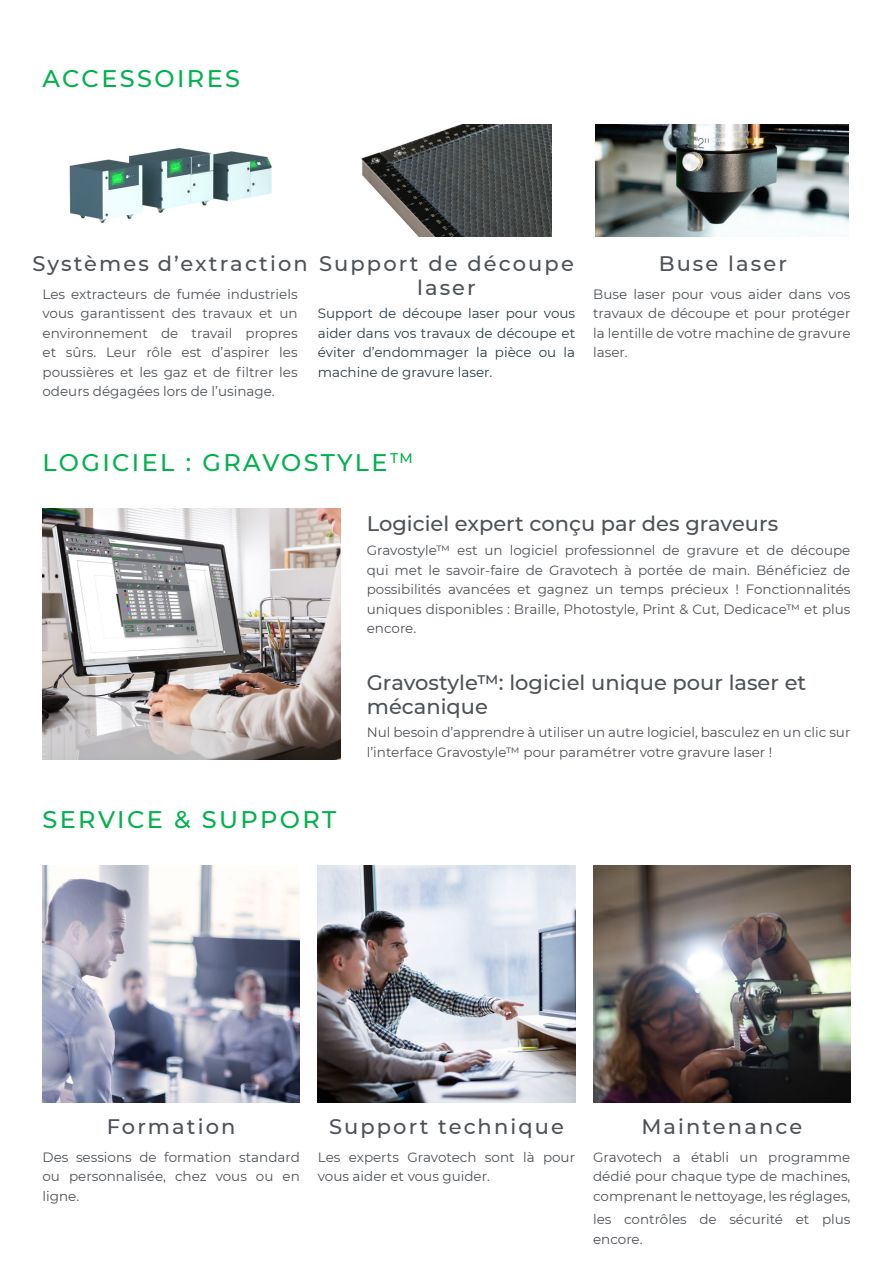
<style>
.page{position:relative;width:893px;height:1263px;background:#fff}
.page>*{position:absolute;margin:0;border:0;box-sizing:border-box;transform-origin:0 0}
.t1{font:500 24px "Montserrat";letter-spacing:.1em;color:#00b14c}
.t2{font:500 21px "Montserrat";letter-spacing:.085em;color:#4d5257}
.t3{font:500 21px/24px "Montserrat";color:#4d5257}
.t4{font:13.5px/19.5px "Montserrat";color:#4d5257;text-align:justify}
.t5{font:13.5px/19.5px "Montserrat";color:#2b3b46;text-align:justify}
</style>
<div class="page">
<img style="left:43px;top:866px;width:257px;height:236px">
<img style="left:318px;top:866px;width:257px;height:236px">
<img style="left:593px;top:866px;width:257px;height:236px">
<img style="left:43px;top:509px;width:297px;height:250px">
<img style="left:69px;top:147px;width:203px;height:76px">
<img style="left:361px;top:125px;width:190px;height:111px">
<img style="left:595px;top:125px;width:253px;height:111px">
<h1 class="t1" style="left:43px;top:62px;width:199px">ACCESSOIRES</h1>
<h2 class="t2" style="left:32px;top:249px;width:543px">Systèmes d’extraction Support de découpe</h2>
<h2 class="t2" style="left:659px;top:249px;width:130px">Buse laser</h2>
<p class="t4" style="left:43px;top:284px;width:257px">Les extracteurs de fumée industriels</p>
<h2 class="t2" style="left:417px;top:273px;width:60px">laser</h2>
<p class="t4" style="left:43px;top:303px;width:257px">vous garantissent des travaux et un environnement de travail propres et sûrs. Leur rôle est d’aspirer les poussières et les gaz et de filtrer les odeurs dégagées lors de l’usinage.</p>
<p class="t5" style="left:318px;top:303px;width:259px">Support de découpe laser pour vous aider dans vos travaux de découpe et éviter d’endommager la pièce ou la machine de gravure laser.</p>
<p class="t4" style="left:593px;top:284px;width:259px">Buse laser pour vous aider dans vos travaux de découpe et pour protéger la lentille de votre machine de gravure laser.</p>
<h1 class="t1" style="left:43px;top:446px;width:372px">LOGICIEL : GRAVOSTYLE<sup>TM</sup></h1>
<h2 class="t3" style="left:367px;top:511px;width:413px">Logiciel expert conçu par des graveurs</h2>
<p class="t4" style="left:367px;top:540px;width:485px">Gravostyle™ est un logiciel professionnel de gravure et de découpe qui met le savoir-faire de Gravotech à portée de main. Bénéficiez de possibilités avancées et gagnez un temps précieux ! Fonctionnalités uniques disponibles : Braille, Photostyle, Print &amp; Cut, Dedicace™ et plus encore.</p>
<h1 class="t1" style="left:43px;top:803px;width:295px">SERVICE &amp; SUPPORT</h1>
<h2 class="t3" style="left:367px;top:669px;width:441px">Gravostyle™: logiciel unique pour laser et mécanique</h2>
<p class="t4" style="left:367px;top:722px;width:485px">Nul besoin d’apprendre à utiliser un autre logiciel, basculez en un clic sur l’interface Gravostyle™ pour paramétrer votre gravure laser !</p>
<h2 class="t2" style="left:107px;top:1112px;width:130px">Formation</h2>
<h2 class="t2" style="left:329px;top:1112px;width:236px">Support technique</h2>
<h2 class="t2" style="left:641px;top:1112px;width:162px">Maintenance</h2>
<p class="t4" style="left:43px;top:1146px;width:259px">Des sessions de formation standard ou personnalisée, chez vous ou en ligne.</p>
<p class="t4" style="left:318px;top:1146px;width:259px">Les experts Gravotech sont là pour vous aider et vous guider.</p>
<p class="t4" style="left:593px;top:1146px;width:259px">Gravotech a établi un programme dédié pour chaque type de machines, comprenant le nettoyage, les réglages,</p>
<p class="t4" style="left:593px;top:1209px;width:259px">les contrôles de sécurité et plus encore.</p>
</div>
